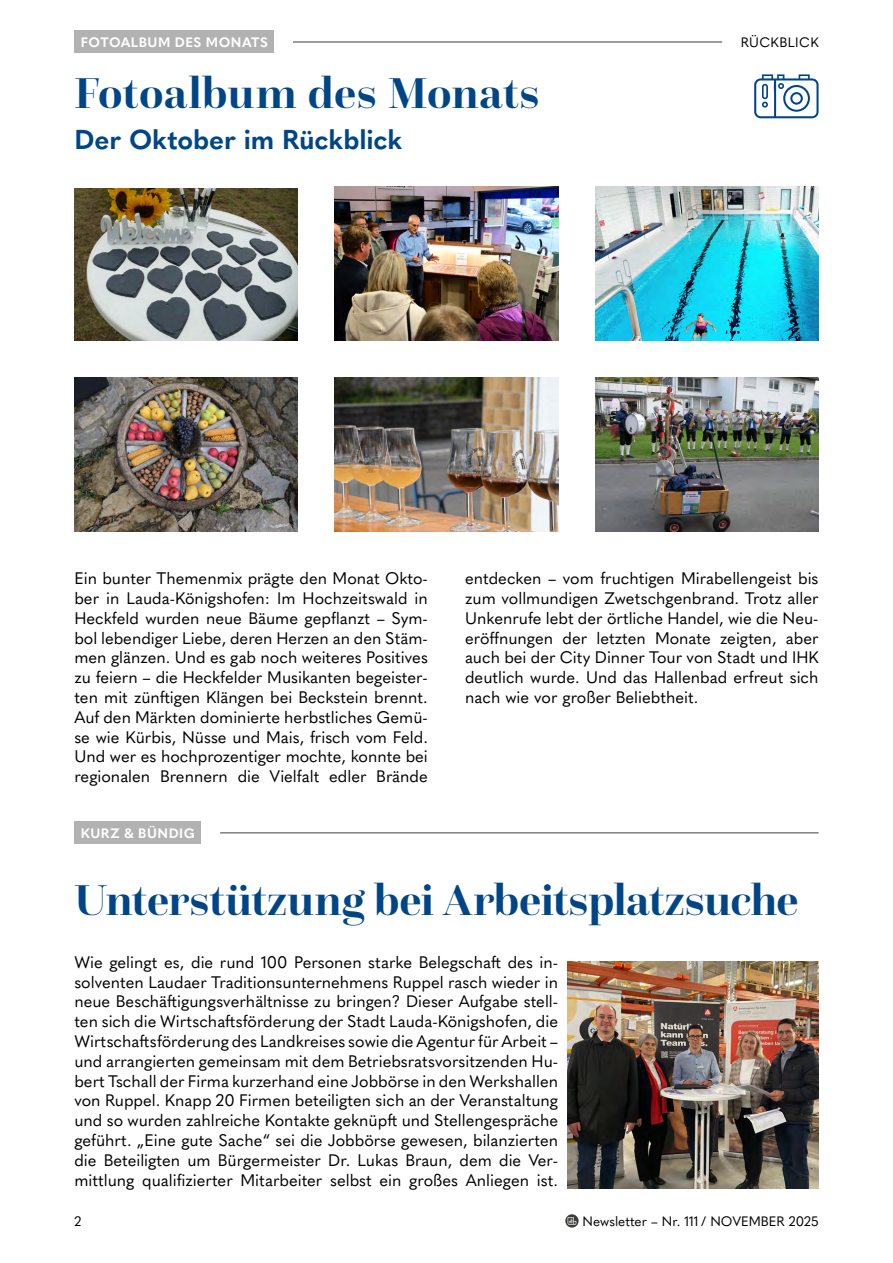
<style>
.page{position:relative;width:893px;height:1263px;background:#fff}
.page>*{position:absolute;margin:0;border:0;box-sizing:border-box;transform-origin:0 0}
.t1{font:700 45px "Questa Grande";color:#004687}
.t2{font:700 27px "Quasimoda";letter-spacing:-.005em;color:#004687}
.t3{font:16.5px/19.8px "Quasimoda";color:#000;text-align:justify}
.t4{font:13.5px "Quasimoda";color:#000}
.t5{font:700 13.5px "Quasimoda";letter-spacing:.04em;color:#fff}
.t6{font:13.5px "Quasimoda";letter-spacing:.03em;color:#000}
</style>
<div class="page">
<hr style="left:293px;top:42px;width:429px;height:1px;background:#3c3c3b">
<div style="left:74px;top:31px;width:200px;height:22px;background:#b3b2b2"></div>
<hr style="left:220px;top:832px;width:599px;height:1px;background:#3c3c3b">
<div style="left:74px;top:822px;width:127px;height:22px;background:#b3b2b2"></div>
<img style="left:595px;top:186px;width:224px;height:154px">
<img style="left:335px;top:186px;width:223px;height:154px">
<img style="left:335px;top:377px;width:223px;height:154px">
<img style="left:595px;top:377px;width:224px;height:154px">
<svg style="left:754px;top:74px;width:65px;height:44px"></svg>
<img style="left:74px;top:377px;width:224px;height:154px">
<img style="left:567px;top:961px;width:252px;height:227px">
<img style="left:74px;top:188px;width:224px;height:152px">
<svg style="left:565px;top:1214px;width:14px;height:13px"></svg>
<svg style="left:568px;top:1217px;width:8px;height:8px"></svg>
<p class="t5" style="left:81px;top:32px;width:189px">FOTOALBUM DES MONATS</p>
<p class="t6" style="left:741px;top:32px;width:79px">RÜCKBLICK</p>
<h1 class="t1" style="left:74px;top:65px;width:466px">Fotoalbum des Monats</h1>
<h2 class="t2" style="left:74px;top:119px;width:329px">Der Oktober im Rückblick</h2>
<p class="t3" style="left:74px;top:567px;width:355px">Ein bunter Themenmix prägte den Monat Okto&shy;ber in Lauda-Königshofen: Im Hochzeitswald in Heckfeld wurden neue Bäume gepflanzt – Sym&shy;bol lebendiger Liebe, deren Herzen an den Stäm&shy;men glänzen. Und es gab noch weiteres Positives zu feiern – die Heckfelder Musikanten begeister&shy;ten mit zünftigen Klängen bei Beckstein brennt.<br>Auf den Märkten dominierte herbstliches Gemü&shy;se wie Kürbis, Nüsse und Mais, frisch vom Feld.<br>Und wer es hochprozentiger mochte, konnte bei regionalen Brennern die Vielfalt edler Brände</p>
<p class="t3" style="left:465px;top:567px;width:355px">entdecken – vom fruchtigen Mirabellengeist bis zum vollmundigen Zwetschgenbrand. Trotz aller Unkenrufe lebt der örtliche Handel, wie die Neu&shy;eröffnungen der letzten Monate zeigten, aber auch bei der City Dinner Tour von Stadt und IHK deutlich wurde. Und das Hallenbad erfreut sich nach wie vor großer Beliebtheit.</p>
<p class="t5" style="left:81px;top:822px;width:116px">KURZ &amp; BÜNDIG</p>
<h1 class="t1" style="left:74px;top:872px;width:726px">Unterstützung bei Arbeitsplatzsuche</h1>
<p class="t3" style="left:74px;top:951px;width:485px">Wie gelingt es, die rund 100 Personen starke Belegschaft des in&shy;solventen Laudaer Traditionsunternehmens Ruppel rasch wieder in neue Beschäftigungsverhältnisse zu bringen? Dieser Aufgabe stell&shy;ten sich die Wirtschaftsförderung der Stadt Lauda-Königshofen, die Wirtschaftsförderung des Landkreises sowie die Agentur für Arbeit – und arrangierten gemeinsam mit dem Betriebsratsvorsitzenden Hu&shy;bert Tschall der Firma kurzerhand eine Jobbörse in den Werkshallen von Ruppel. Knapp 20 Firmen beteiligten sich an der Veranstaltung und so wurden zahlreiche Kontakte geknüpft und Stellengespräche geführt. „Eine gute Sache“ sei die Jobbörse gewesen, bilanzierten die Beteiligten um Bürgermeister Dr. Lukas Braun, dem die Ver&shy;mittlung qualifizierter Mitarbeiter selbst ein großes Anliegen ist.</p>
<p class="t4" style="left:74px;top:1211px;width:8px">2</p>
<p class="t4" style="left:583px;top:1211px;width:237px">Newsletter – Nr. 111 / NOVEMBER 2025</p>
</div>
